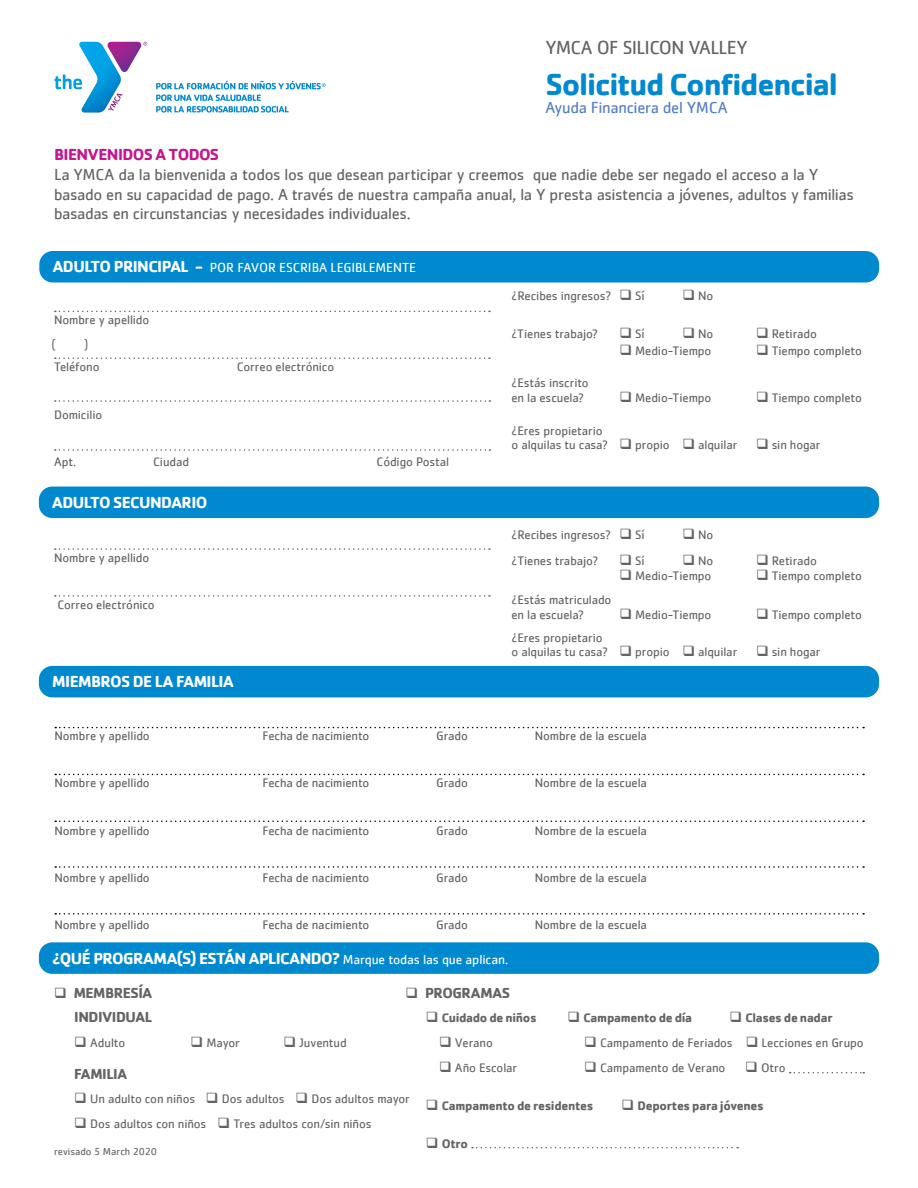
<style>
.page{position:relative;width:918px;height:1188px;background:#fff}
.page>*{position:absolute;margin:0;border:0;box-sizing:border-box;transform-origin:0 0}
.t1{font:700 31.5px "Cachet";letter-spacing:-.04em;color:#0089cf}
.t2{font:19.5px "Cachet";letter-spacing:-.035em;color:#636466}
.t3{font:16.5px/19.8px "Cachet";letter-spacing:-.02em;color:#636466}
.t4{font:700 16.5px "Cachet";letter-spacing:-.035em;color:#fff}
.t5{font:16.5px "Cachet";letter-spacing:-.02em;color:#5580c1}
.t6{font:700 16.5px "Cachet";letter-spacing:-.035em;color:#c6168d}
.t7{font:700 15px/24.8px "Cachet";letter-spacing:-.03em;color:#636466;text-align:right}
.t8{font:13.5px "Cachet";letter-spacing:-.005em;color:#fff}
.t9{font:12.75px/15.3px "Cachet";letter-spacing:-.01em;color:#636466}
.t10{font:700 12.75px "Cachet";letter-spacing:-.025em;color:#636466}
.t11{font:10.5px "Cachet";color:#636466}
.s1{font-weight:700;font-size:16.5px}
.s2{font-weight:400;font-size:13.5px}
</style>
<div class="page">
<svg style="left:156px;top:81px;width:170px;height:32px"></svg>
<svg style="left:54px;top:42px;width:93px;height:71px"></svg>
<div style="left:39px;top:666px;width:840px;height:31px;background:#0089cf;border-radius:14px"></div>
<svg style="left:55px;top:727px;width:809px;height:1px"></svg>
<svg style="left:55px;top:866px;width:809px;height:2px"></svg>
<svg style="left:55px;top:774px;width:809px;height:1px"></svg>
<svg style="left:55px;top:913px;width:809px;height:2px"></svg>
<svg style="left:55px;top:821px;width:809px;height:1px"></svg>
<div style="left:39px;top:251px;width:840px;height:32px;background:#0089cf;border-radius:14px"></div>
<svg style="left:55px;top:311px;width:435px;height:1px"></svg>
<svg style="left:55px;top:357px;width:435px;height:2px"></svg>
<svg style="left:55px;top:400px;width:435px;height:2px"></svg>
<div style="left:39px;top:487px;width:840px;height:31px;background:#0089cf;border-radius:14px"></div>
<svg style="left:55px;top:548px;width:435px;height:2px"></svg>
<svg style="left:55px;top:595px;width:435px;height:2px"></svg>
<div style="left:39px;top:942px;width:840px;height:32px;background:#0089cf;border-radius:14px"></div>
<svg style="left:55px;top:449px;width:435px;height:2px"></svg>
<svg style="left:790px;top:1072px;width:74px;height:1px"></svg>
<svg style="left:472px;top:1147px;width:266px;height:1px"></svg>
<h2 class="t2" style="left:545px;top:36px;width:204px">YMCA OF SILICON VALLEY</h2>
<h1 class="t1" style="left:545px;top:64px;width:294px">Solicitud Confidencial</h1>
<p class="t5" style="left:545px;top:97px;width:184px">Ayuda Financiera del YMCA</p>
<p class="t6" style="left:54px;top:144px;width:167px">BIENVENIDOS A TODOS</p>
<p class="t3" style="left:54px;top:164px;width:802px">La YMCA da la bienvenida a todos los que desean participar y creemos que nadie debe ser negado el acceso a la Y basado en su capacidad de pago. A través de nuestra campaña anual, la Y presta asistencia a jóvenes, adultos y familias basadas en circunstancias y necesidades individuales.</p>
<p class="t8" style="left:53px;top:260px;width:365px"><span class="s1">ADULTO PRINCIPAL -</span> POR FAVOR ESCRIBA LEGIBLEMENTE</p>
<p class="t9" style="left:54px;top:312px;width:97px">Nombre y apellido</p>
<p class="t9" style="left:54px;top:359px;width:47px">Teléfono</p>
<p class="t9" style="left:237px;top:359px;width:99px">Correo electrónico</p>
<p class="t9" style="left:54px;top:406px;width:50px">Domicilio</p>
<p class="t9" style="left:54px;top:454px;width:24px">Apt.</p>
<p class="t9" style="left:153px;top:454px;width:37px">Ciudad</p>
<p class="t9" style="left:377px;top:454px;width:74px">Código Postal</p>
<p class="t9" style="left:52px;top:337px;width:5px">(</p>
<p class="t9" style="left:85px;top:337px;width:5px">)</p>
<p class="t4" style="left:52px;top:492px;width:157px">ADULTO SECUNDARIO</p>
<p class="t9" style="left:54px;top:550px;width:97px">Nombre y apellido</p>
<p class="t9" style="left:57px;top:597px;width:99px">Correo electrónico</p>
<p class="t4" style="left:52px;top:671px;width:183px">MIEMBROS DE LA FAMILIA</p>
<p class="t9" style="left:512px;top:288px;width:135px">¿Recibes ingresos? ❑ Sí</p>
<p class="t9" style="left:682px;top:288px;width:32px">❑ No</p>
<p class="t9" style="left:511px;top:325px;width:88px">¿Tienes trabajo?</p>
<p class="t9" style="left:620px;top:325px;width:27px">❑ Sí</p>
<p class="t9" style="left:682px;top:325px;width:32px">❑ No</p>
<p class="t9" style="left:756px;top:325px;width:62px">❑ Retirado</p>
<p class="t9" style="left:620px;top:342px;width:93px">❑ Medio-Tiempo</p>
<p class="t9" style="left:756px;top:342px;width:107px">❑ Tiempo completo</p>
<p class="t9" style="left:512px;top:375px;width:79px">¿Estás inscrito en la escuela?</p>
<p class="t9" style="left:620px;top:390px;width:93px">❑ Medio-Tiempo</p>
<p class="t9" style="left:756px;top:390px;width:107px">❑ Tiempo completo</p>
<p class="t9" style="left:512px;top:423px;width:227px;line-height:14.1px">¿Eres propietario<br>o alquilas tu casa? ❑ propio ❑ alquilar</p>
<p class="t9" style="left:756px;top:437px;width:66px">❑ sin hogar</p>
<p class="t9" style="left:512px;top:527px;width:135px">¿Recibes ingresos? ❑ Sí</p>
<p class="t9" style="left:682px;top:527px;width:32px">❑ No</p>
<p class="t9" style="left:512px;top:553px;width:88px">¿Tienes trabajo?</p>
<p class="t9" style="left:620px;top:553px;width:27px">❑ Sí</p>
<p class="t9" style="left:682px;top:553px;width:32px">❑ No</p>
<p class="t9" style="left:756px;top:553px;width:62px">❑ Retirado</p>
<p class="t9" style="left:620px;top:568px;width:93px">❑ Medio-Tiempo</p>
<p class="t9" style="left:756px;top:568px;width:107px">❑ Tiempo completo</p>
<p class="t9" style="left:511px;top:591px;width:101px">¿Estás matriculado en la escuela?</p>
<p class="t9" style="left:620px;top:607px;width:93px">❑ Medio-Tiempo</p>
<p class="t9" style="left:756px;top:607px;width:107px">❑ Tiempo completo</p>
<p class="t9" style="left:511px;top:630px;width:227px;line-height:14.1px">¿Eres propietario<br>o alquilas tu casa? ❑ propio ❑ alquilar</p>
<p class="t9" style="left:756px;top:644px;width:66px">❑ sin hogar</p>
<p class="t9" style="left:54px;top:728px;width:97px">Nombre y apellido</p>
<p class="t9" style="left:262px;top:728px;width:108px">Fecha de nacimiento</p>
<p class="t9" style="left:436px;top:728px;width:33px">Grado</p>
<p class="t9" style="left:535px;top:728px;width:114px">Nombre de la escuela</p>
<p class="t9" style="left:54px;top:775px;width:97px">Nombre y apellido</p>
<p class="t9" style="left:262px;top:775px;width:108px">Fecha de nacimiento</p>
<p class="t9" style="left:436px;top:775px;width:33px">Grado</p>
<p class="t9" style="left:535px;top:775px;width:114px">Nombre de la escuela</p>
<p class="t9" style="left:54px;top:823px;width:97px">Nombre y apellido</p>
<p class="t9" style="left:262px;top:823px;width:108px">Fecha de nacimiento</p>
<p class="t9" style="left:436px;top:823px;width:33px">Grado</p>
<p class="t9" style="left:535px;top:823px;width:114px">Nombre de la escuela</p>
<p class="t9" style="left:54px;top:870px;width:97px">Nombre y apellido</p>
<p class="t9" style="left:262px;top:870px;width:108px">Fecha de nacimiento</p>
<p class="t9" style="left:436px;top:870px;width:33px">Grado</p>
<p class="t9" style="left:535px;top:870px;width:114px">Nombre de la escuela</p>
<p class="t9" style="left:54px;top:917px;width:97px">Nombre y apellido</p>
<p class="t9" style="left:262px;top:917px;width:108px">Fecha de nacimiento</p>
<p class="t9" style="left:436px;top:917px;width:33px">Grado</p>
<p class="t9" style="left:535px;top:917px;width:114px">Nombre de la escuela</p>
<p class="t4" style="left:52px;top:948px;width:458px">¿QUÉ PROGRAMA(S) ESTÁN APLICANDO? <span class="s2">Marque todas las que aplican.</span></p>
<p class="t7" style="left:54px;top:980px;width:100px">❑ MEMBRESÍA<br>INDIVIDUAL</p>
<p class="t9" style="left:74px;top:1035px;width:53px">❑ Adulto</p>
<p class="t9" style="left:190px;top:1035px;width:51px">❑ Mayor</p>
<p class="t9" style="left:284px;top:1035px;width:65px">❑ Juventud</p>
<p class="t7" style="left:74px;top:1061px;width:54px">FAMILIA</p>
<p class="t9" style="left:74px;top:1091px;width:337px">❑ Un adulto con niños ❑ Dos adultos ❑ Dos adultos mayor</p>
<p class="t9" style="left:74px;top:1116px;width:299px">❑ Dos adultos con niños ❑ Tres adultos con/sin niños</p>
<p class="t7" style="left:406px;top:980px;width:106px">❑ PROGRAMAS</p>
<p class="t10" style="left:426px;top:1010px;width:112px">❑ Cuidado de niños</p>
<p class="t10" style="left:568px;top:1010px;width:126px">❑ Campamento de día</p>
<p class="t10" style="left:730px;top:1010px;width:105px">❑ Clases de nadar</p>
<p class="t9" style="left:439px;top:1035px;width:55px">❑ Verano</p>
<p class="t9" style="left:584px;top:1035px;width:281px">❑ Campamento de Feriados ❑ Lecciones en Grupo</p>
<p class="t9" style="left:439px;top:1060px;width:79px">❑ Año Escolar</p>
<p class="t9" style="left:584px;top:1060px;width:143px">❑ Campamento de Verano</p>
<p class="t9" style="left:745px;top:1060px;width:42px">❑ Otro</p>
<p class="t10" style="left:426px;top:1098px;width:169px">❑ Campamento de residentes</p>
<p class="t10" style="left:622px;top:1098px;width:144px">❑ Deportes para jóvenes</p>
<p class="t10" style="left:426px;top:1136px;width:44px">❑ Otro</p>
<p class="t11" style="left:54px;top:1145px;width:104px">revisado 5 March 2020</p>
</div>
